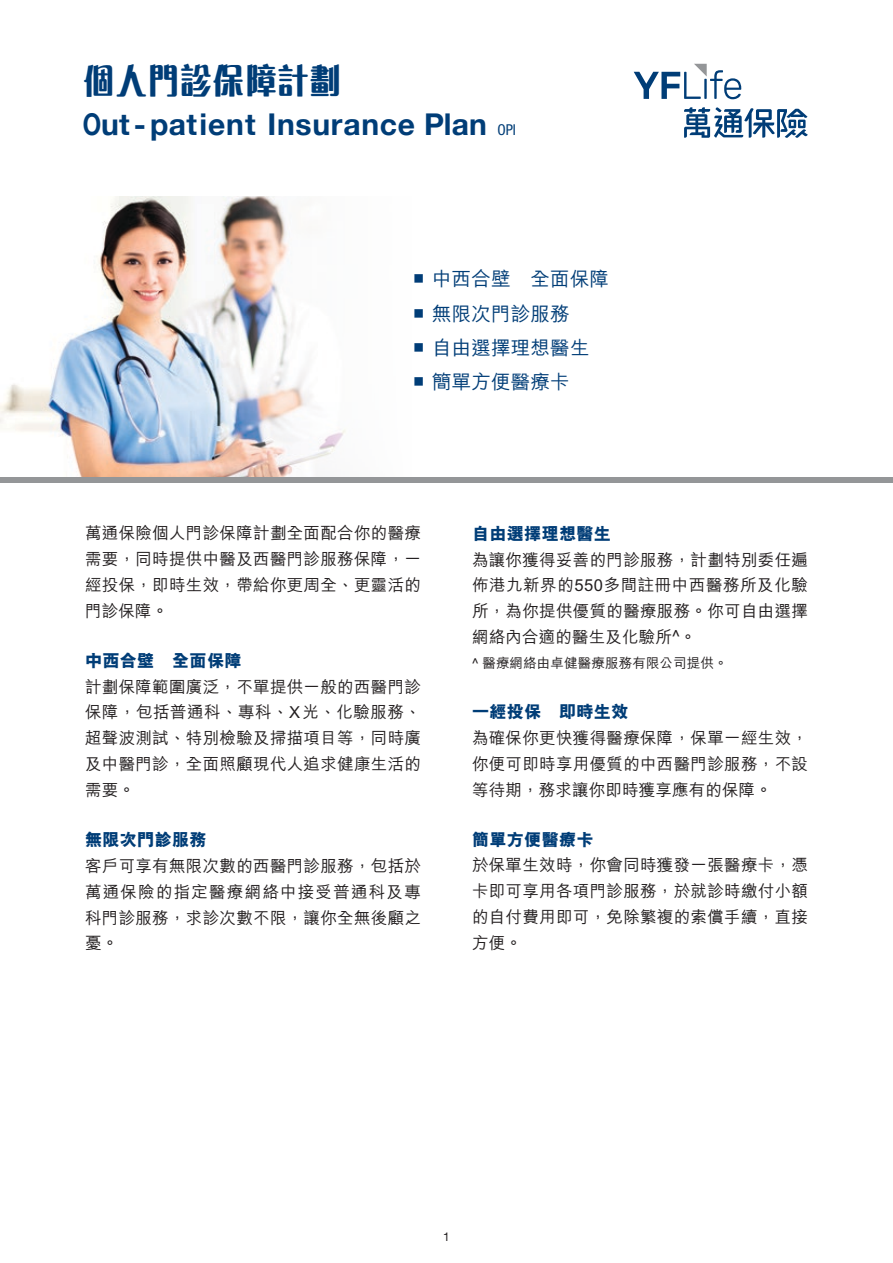
<style>
.page{position:relative;width:893px;height:1263px;background:#fff}
.page>*{position:absolute;margin:0;border:0;box-sizing:border-box;transform-origin:0 0}
.t1{font:700 36px "M Ngai HK";color:#003d77;scale:.9 1}
.t2{font:700 30px "Helvetica Neue";letter-spacing:.025em;color:#003d77;scale:.79 1}
.t3{font:500 19.5px "M Hei HK";letter-spacing:.01em;color:#003d77}
.t4{font:800 17.25px "M Hei HK";letter-spacing:.01em;color:#003d77}
.t5{font:500 16.5px/25.8px "M Hei HK";letter-spacing:.02em;color:#231f20;text-align:justify}
.t6{font:500 13.5px "M Hei HK";letter-spacing:.01em;color:#231f20}
.t7{font:12px "Helvetica Neue LT Std";color:#231f20}
.s1{font-family:"Helvetica Neue LT Std";font-weight:400;font-stretch:condensed;font-size:15px}
</style>
<div class="page">
<img style="left:0;top:197px;width:346px;height:280px">
<div style="left:0;top:477px;width:893px;height:6px;background:#949698"></div>
<svg style="left:684px;top:107px;width:124px;height:31px"></svg>
<svg style="left:634px;top:64px;width:107px;height:35px"></svg>
<h1 class="t1" style="left:83px;top:63px;width:289px">個人門診保障計劃</h1>
<h2 class="t2" style="left:83px;top:101px;width:550px">Out - patient Insurance Plan <span class="s1">OPI</span></h2>
<p class="t3" style="left:413px;top:265px;width:198px"><sup>■</sup> 中西合壁　全面保障</p>
<p class="t3" style="left:413px;top:299px;width:158px"><sup>■</sup> 無限次門診服務</p>
<p class="t3" style="left:413px;top:334px;width:178px"><sup>■</sup> 自由選擇理想醫生</p>
<p class="t3" style="left:413px;top:368px;width:158px"><sup>■</sup> 簡單方便醫療卡</p>
<p class="t5" style="left:85px;top:519px;width:337px">萬通保險個人門診保障計劃全面配合你的醫療需要，同時提供中醫及西醫門診服務保障，一經投保，即時生效，帶給你更周全、更靈活的門診保障。</p>
<p class="t4" style="left:85px;top:652px;width:158px">中西合壁　全面保障</p>
<p class="t5" style="left:85px;top:672px;width:337px">計劃保障範圍廣泛，不單提供一般的西醫門診保障，包括普通科、專科、X光、化驗服務、超聲波測試、特別檢驗及掃描項目等，同時廣及中醫門診，全面照顧現代人追求健康生活的需要。</p>
<p class="t4" style="left:85px;top:831px;width:123px">無限次門診服務</p>
<p class="t5" style="left:85px;top:851px;width:337px">客戶可享有無限次數的西醫門診服務，包括於萬通保險的指定醫療網絡中接受普通科及專科門診服務，求診次數不限，讓你全無後顧之憂。</p>
<p class="t4" style="left:472px;top:525px;width:141px">自由選擇理想醫生</p>
<p class="t5" style="left:472px;top:545px;width:337px">為讓你獲得妥善的門診服務，計劃特別委任遍佈港九新界的550多間註冊中西醫務所及化驗所，為你提供優質的醫療服務。你可自由選擇網絡內合適的醫生及化驗所^。</p>
<p class="t6" style="left:472px;top:653px;width:257px">^ 醫療網絡由卓健醫療服務有限公司提供。</p>
<p class="t4" style="left:472px;top:703px;width:158px">一經投保　即時生效</p>
<p class="t5" style="left:472px;top:723px;width:337px">為確保你更快獲得醫療保障，保單一經生效，你便可即時享用優質的中西醫門診服務，不設等待期，務求讓你即時獲享應有的保障。</p>
<p class="t4" style="left:472px;top:830px;width:123px">簡單方便醫療卡</p>
<p class="t5" style="left:472px;top:851px;width:337px">於保單生效時，你會同時獲發一張醫療卡，憑卡即可享用各項門診服務，於就診時繳付小額的自付費用即可，免除繁複的索償手續，直接方便。</p>
<p class="t7" style="left:443px;top:1229px;width:8px">1</p>
</div>
